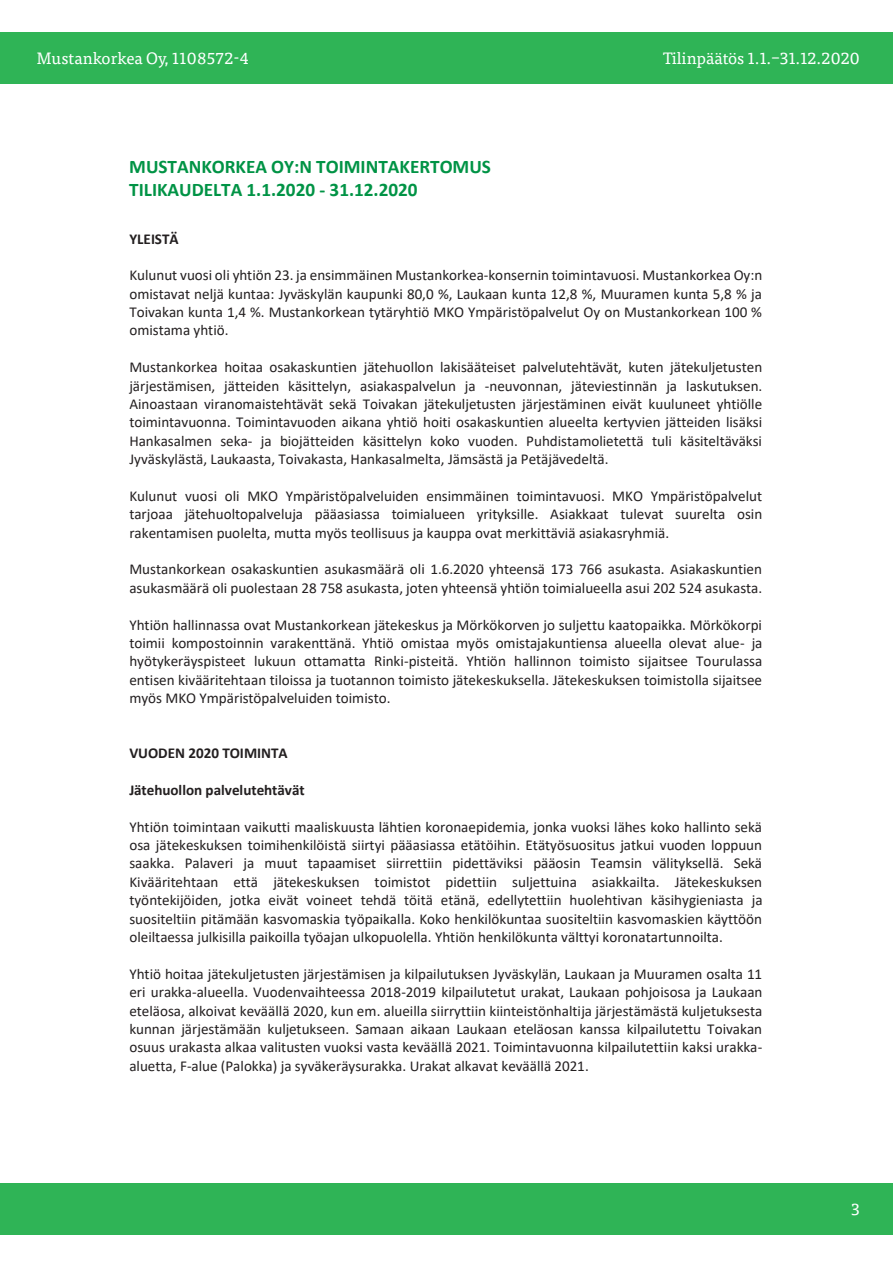
<style>
.page{position:relative;width:893px;height:1263px;background:#fff}
.page>*{position:absolute;margin:0;border:0;box-sizing:border-box;transform-origin:0 0}
.t1{font:700 19.2px/23.2px "Calibri";color:#009345}
.t2{font:16.5px "Tisa Pro";color:#fff}
.t3{font:15.15px/18.3px "Calibri";color:#231f20;text-align:justify}
.t4{font:700 15.15px "Calibri";color:#231f20}
</style>
<div class="page">
<div style="left:1px;top:33px;width:892px;height:51px;background:#2fb456"></div>
<div style="left:1px;top:1183px;width:892px;height:52px;background:#2fb456"></div>
<p class="t2" style="left:37px;top:46px;width:213px">Mustankorkea Oy, 1108572-4</p>
<p class="t2" style="left:663px;top:46px;width:198px">Tilinpäätös 1.1.–31.12.2020</p>
<p class="t1" style="left:129px;top:154px;width:363px">MUSTANKORKEA OY:N TOIMINTAKERTOMUS<br>TILIKAUDELTA 1.1.2020 - 31.12.2020</p>
<p class="t4" style="left:129px;top:228px;width:51px">YLEISTÄ</p>
<p class="t3" style="left:129px;top:266px;width:635px">Kulunut vuosi oli yhtiön 23. ja ensimmäinen Mustankorkea-konsernin toimintavuosi. Mustankorkea Oy:n omistavat neljä kuntaa: Jyväskylän kaupunki 80,0 %, Laukaan kunta 12,8 %, Muuramen kunta 5,8 % ja Toivakan kunta 1,4 %. Mustankorkean tytäryhtiö MKO Ympäristöpalvelut Oy on Mustankorkean 100 % omistama yhtiö.</p>
<p class="t3" style="left:129px;top:358px;width:635px">Mustankorkea hoitaa osakaskuntien jätehuollon lakisääteiset palvelutehtävät, kuten jätekuljetusten järjestämisen, jätteiden käsittelyn, asiakaspalvelun ja -neuvonnan, jäteviestinnän ja laskutuksen.<br>Ainoastaan viranomaistehtävät sekä Toivakan jätekuljetusten järjestäminen eivät kuuluneet yhtiölle toimintavuonna. Toimintavuoden aikana yhtiö hoiti osakaskuntien alueelta kertyvien jätteiden lisäksi Hankasalmen seka- ja biojätteiden käsittelyn koko vuoden. Puhdistamolietettä tuli käsiteltäväksi Jyväskylästä, Laukaasta, Toivakasta, Hankasalmelta, Jämsästä ja Petäjävedeltä.</p>
<p class="t3" style="left:129px;top:486px;width:634px">Kulunut vuosi oli MKO Ympäristöpalveluiden ensimmäinen toimintavuosi. MKO Ympäristöpalvelut tarjoaa jätehuoltopalveluja pääasiassa toimialueen yrityksille. Asiakkaat tulevat suurelta osin rakentamisen puolelta, mutta myös teollisuus ja kauppa ovat merkittäviä asiakasryhmiä.</p>
<p class="t3" style="left:129px;top:560px;width:634px">Mustankorkean osakaskuntien asukasmäärä oli 1.6.2020 yhteensä 173 766 asukasta. Asiakaskuntien asukasmäärä oli puolestaan 28 758 asukasta, joten yhteensä yhtiön toimialueella asui 202 524 asukasta.</p>
<p class="t3" style="left:129px;top:615px;width:635px">Yhtiön hallinnassa ovat Mustankorkean jätekeskus ja Mörkökorven jo suljettu kaatopaikka. Mörkökorpi toimii kompostoinnin varakenttänä. Yhtiö omistaa myös omistajakuntiensa alueella olevat alue- ja hyötykeräyspisteet lukuun ottamatta Rinki-pisteitä. Yhtiön hallinnon toimisto sijaitsee Tourulassa entisen kivääritehtaan tiloissa ja tuotannon toimisto jätekeskuksella. Jätekeskuksen toimistolla sijaitsee myös MKO Ympäristöpalveluiden toimisto.</p>
<p class="t4" style="left:129px;top:742px;width:160px">VUODEN 2020 TOIMINTA</p>
<p class="t4" style="left:129px;top:779px;width:177px">Jätehuollon palvelutehtävät</p>
<p class="t3" style="left:129px;top:817px;width:635px">Yhtiön toimintaan vaikutti maaliskuusta lähtien koronaepidemia, jonka vuoksi lähes koko hallinto sekä osa jätekeskuksen toimihenkilöistä siirtyi pääasiassa etätöihin. Etätyösuositus jatkui vuoden loppuun saakka. Palaveri ja muut tapaamiset siirrettiin pidettäviksi pääosin Teamsin välityksellä. Sekä Kivääritehtaan että jätekeskuksen toimistot pidettiin suljettuina asiakkailta. Jätekeskuksen työntekijöiden, jotka eivät voineet tehdä töitä etänä, edellytettiin huolehtivan käsihygieniasta ja suositeltiin pitämään kasvomaskia työpaikalla. Koko henkilökuntaa suositeltiin kasvomaskien käyttöön oleiltaessa julkisilla paikoilla työajan ulkopuolella. Yhtiön henkilökunta välttyi koronatartunnoilta.</p>
<p class="t3" style="left:129px;top:964px;width:635px">Yhtiö hoitaa jätekuljetusten järjestämisen ja kilpailutuksen Jyväskylän, Laukaan ja Muuramen osalta 11 eri urakka-alueella. Vuodenvaihteessa 2018-2019 kilpailutetut urakat, Laukaan pohjoisosa ja Laukaan eteläosa, alkoivat keväällä 2020, kun em. alueilla siirryttiin kiinteistönhaltija järjestämästä kuljetuksesta kunnan järjestämään kuljetukseen. Samaan aikaan Laukaan eteläosan kanssa kilpailutettu Toivakan osuus urakasta alkaa valitusten vuoksi vasta keväällä 2021. Toimintavuonna kilpailutettiin kaksi urakka&shy;aluetta, F-alue (Palokka) ja syväkeräysurakka. Urakat alkavat keväällä 2021.</p>
<p class="t2" style="left:851px;top:1197px;width:10px">3</p>
</div>
